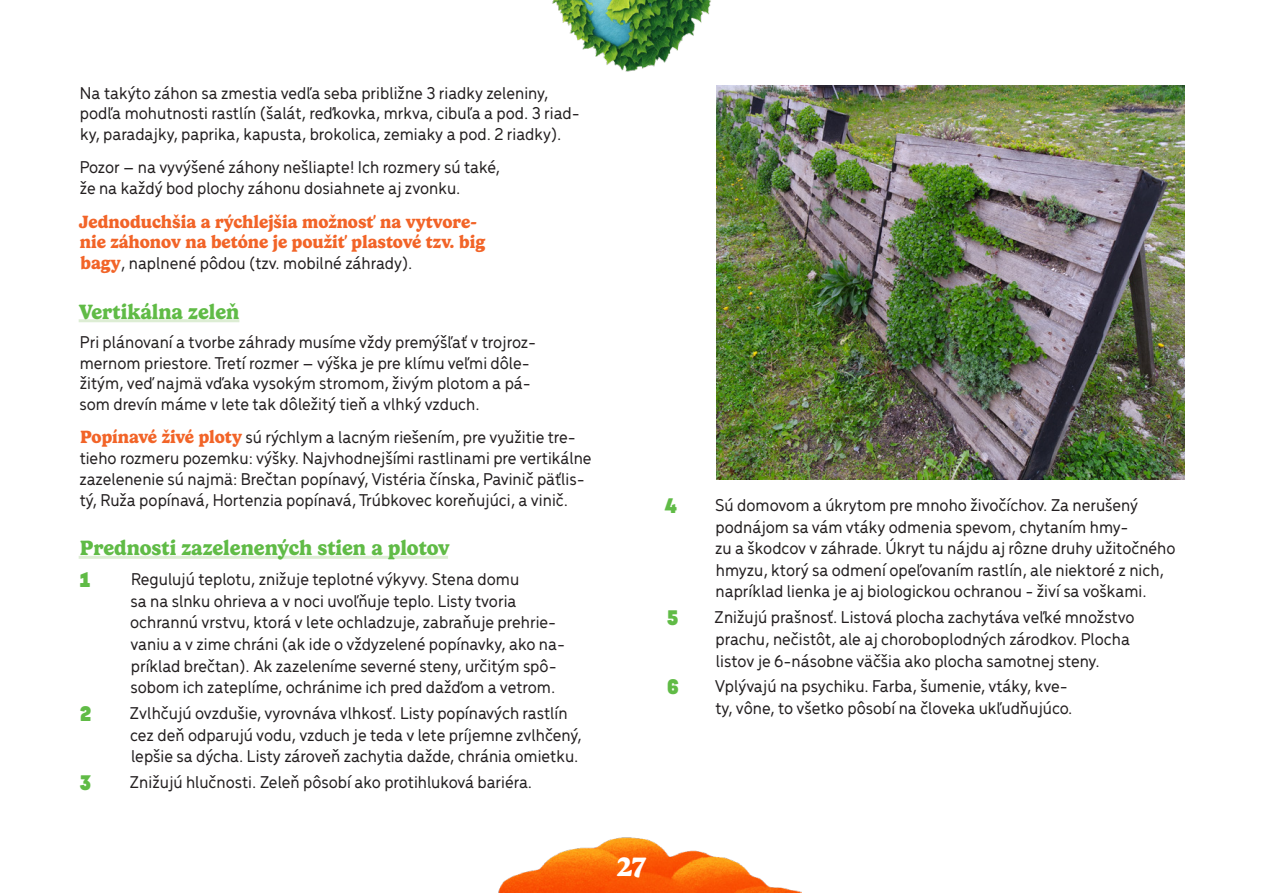
<style>
.page{position:relative;width:1263px;height:893px;background:#fff}
.page>*{position:absolute;margin:0;border:0;box-sizing:border-box;transform-origin:0 0}
.t1{font:700 27px "Gelica";color:#fff}
.t2{font:700 21px "Gelica";color:#60bb46}
.t3{font:900 21px "Zedou";color:#60bb46}
.t4{font:500 18px/21.6px "Menca";color:#231f20}
.t5{font:700 18px/20.7px "Gelica";color:#f26428}
.s1{font-family:"Gelica";font-weight:700;color:#f26428}
</style>
<div class="page">
<img style="left:498px;top:837px;width:303px;height:56px">
<img style="left:552px;top:0;width:159px;height:72px">
<hr style="left:79px;top:319px;width:160px;height:3px;background:#ddedd4">
<hr style="left:79px;top:556px;width:369px;height:3px;background:#ddedd4">
<img style="left:716px;top:85px;width:468px;height:394px">
<p class="t4" style="left:80px;top:81px;width:502px;line-height:20.7px">Na takýto záhon sa zmestia vedľa seba približne 3 riadky zeleniny, podľa mohutnosti rastlín (šalát, reďkovka, mrkva, cibuľa a pod. 3 riad&shy;ky, paradajky, paprika, kapusta, brokolica, zemiaky a pod. 2 riadky).</p>
<p class="t4" style="left:80px;top:156px;width:422px;line-height:20.7px">Pozor – na vyvýšené záhony nešliapte! Ich rozmery sú také, že na každý bod plochy záhonu dosiahnete aj zvonku.</p>
<p class="t5" style="left:79px;top:211px;width:408px">Jednoduchšia a rýchlejšia možnosť na vytvore&shy;nie záhonov na betóne je použiť plastové tzv. big</p>
<p class="t4" style="left:81px;top:251px;width:333px"><span class="s1">bagy</span>, naplnené pôdou (tzv. mobilné záhrady).</p>
<p class="t2" style="left:79px;top:299px;width:162px">Vertikálna zeleň</p>
<p class="t4" style="left:79px;top:330px;width:458px;line-height:20.7px">Pri plánovaní a tvorbe záhrady musíme vždy premýšľať v trojroz&shy;mernom priestore. Tretí rozmer – výška je pre klímu veľmi dôle&shy;žitým, veď najmä vďaka vysokým stromom, živým plotom a pá&shy;som drevín máme v lete tak dôležitý tieň a vlhký vzduch.</p>
<p class="t4" style="left:79px;top:426px;width:514px;line-height:20.7px"><span class="s1">Popínavé živé ploty</span> sú rýchlym a lacným riešením, pre využitie tre&shy;tieho rozmeru pozemku: výšky. Najvhodnejšími rastlinami pre vertikálne zazelenenie sú najmä: Brečtan popínavý, Vistéria čínska, Pavinič päťlis&shy;tý, Ruža popínavá, Hortenzia popínavá, Trúbkovec koreňujúci, a vinič.</p>
<p class="t2" style="left:80px;top:536px;width:371px">Prednosti zazelenených stien a plotov</p>
<p class="t3" style="left:80px;top:566px;width:13px">1</p>
<p class="t4" style="left:130px;top:567px;width:436px">Regulujú teplotu, znižuje teplotné výkyvy. Stena domu<br>sa na slnku ohrieva a v noci uvoľňuje teplo. Listy tvoria ochrannú vrstvu, ktorá v lete ochladzuje, zabraňuje prehrie&shy;vaniu a v zime chráni (ak ide o vždyzelené popínavky, ako na&shy;príklad brečtan). Ak zazeleníme severné steny, určitým spô&shy;sobom ich zateplíme, ochránime ich pred dažďom a vetrom.</p>
<p class="t3" style="left:80px;top:700px;width:13px">2</p>
<p class="t4" style="left:129px;top:701px;width:454px">Zvlhčujú ovzdušie, vyrovnáva vlhkosť. Listy popínavých rastlín cez deň odparujú vodu, vzduch je teda v lete príjemne zvlhčený, lepšie sa dýcha. Listy zároveň zachytia dažde, chránia omietku.</p>
<p class="t3" style="left:80px;top:769px;width:13px">3</p>
<p class="t4" style="left:129px;top:770px;width:404px">Znižujú hlučnosti. Zeleň pôsobí ako protihluková bariéra.</p>
<p class="t3" style="left:664px;top:492px;width:15px">4</p>
<p class="t4" style="left:715px;top:493px;width:462px">Sú domovom a úkrytom pre mnoho živočíchov. Za nerušený podnájom sa vám vtáky odmenia spevom, chytaním hmy-<br>zu a škodcov v záhrade. Úkryt tu nájdu aj rôzne druhy užitočného hmyzu, ktorý sa odmení opeľovaním rastlín, ale niektoré z nich, napríklad lienka je aj biologickou ochranou - živí sa voškami.</p>
<p class="t3" style="left:667px;top:604px;width:13px">5</p>
<p class="t4" style="left:714px;top:606px;width:422px">Znižujú prašnosť. Listová plocha zachytáva veľké množstvo prachu, nečistôt, ale aj choroboplodných zárodkov. Plocha listov je 6-násobne väčšia ako plocha samotnej steny.</p>
<p class="t3" style="left:667px;top:673px;width:13px">6</p>
<p class="t4" style="left:715px;top:675px;width:359px">Vplývajú na psychiku. Farba, šumenie, vtáky, kve&shy;ty, vône, to všetko pôsobí na človeka ukľudňujúco.</p>
<h1 class="t1" style="left:617px;top:851px;width:31px">27</h1>
</div>
